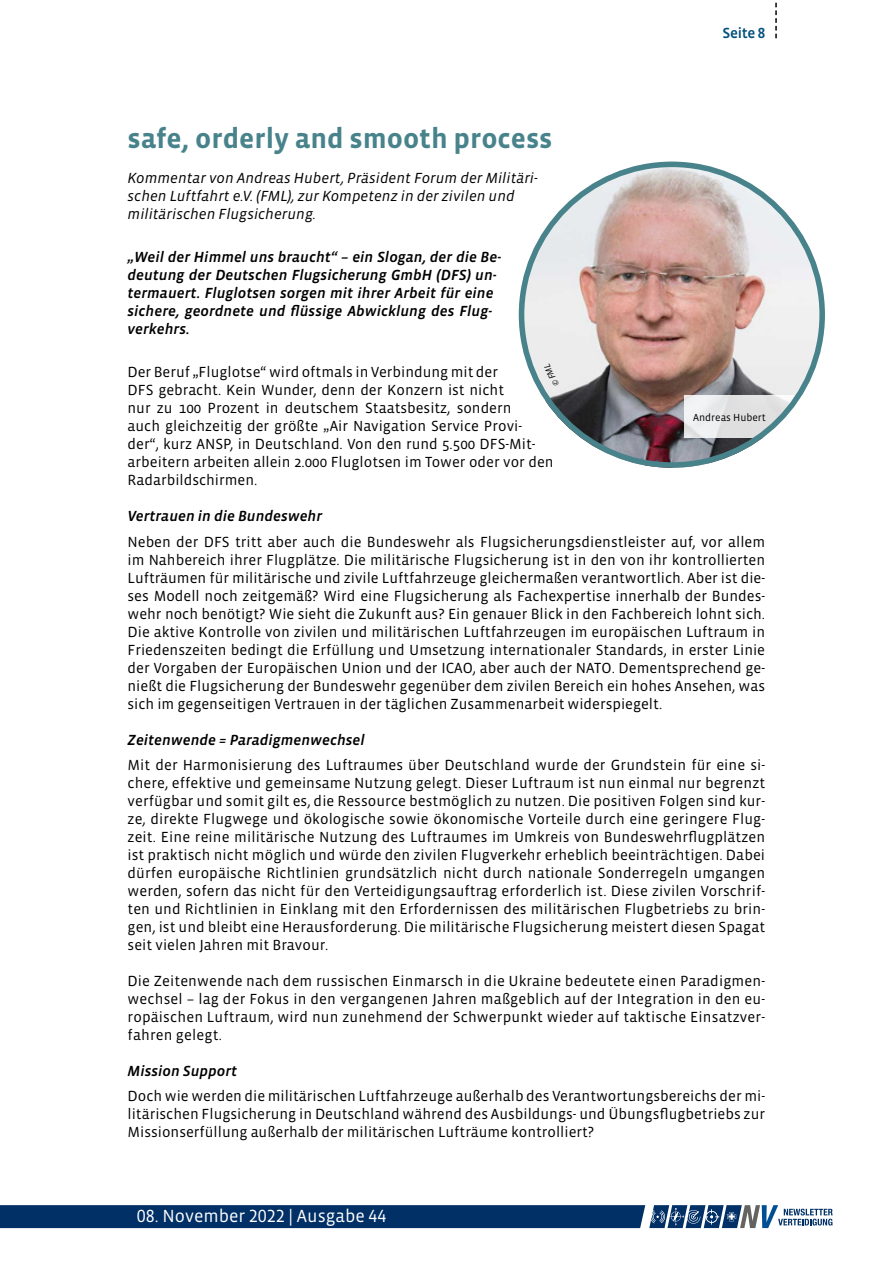
<style>
.page{position:relative;width:893px;height:1263px;background:#fff}
.page>*{position:absolute;margin:0;border:0;box-sizing:border-box;transform-origin:0 0}
.t1{font:700 28.5px "Vista Sans OTCE";color:#48838b}
.t2{font:18px "Vista Sans OTCE";color:#fff}
.t3{font:15px/18px "Vista Sans OTCE";color:#000;text-align:justify}
.t4{font:italic 500 15px/18px "Vista Sans OTCE";color:#000}
.t5{font:italic 15px/18px "Vista Sans OTCE";color:#000}
.t6{font:500 15px "Vista Sans OTCE";letter-spacing:-.02em;color:#00507d}
.t7{font:10.5px "Vista Sans OTCE";color:#000}
</style>
<div class="page">
<img style="left:519px;top:162px;width:306px;height:306px;border-radius:153px">
<svg style="left:685px;top:395px;width:117px;height:43px;fill:#e3e3e4"></svg>
<svg style="left:0;top:1205px;width:833px;height:24px;background:#264e7c"></svg>
<svg style="left:775px;top:2px;width:2px;height:36px"></svg>
<svg style="left:544px;top:363px;width:15px;height:24px"></svg>
<p class="t6" style="left:722px;top:25px;width:44px">Seite 8</p>
<h1 class="t1" style="left:128px;top:122px;width:426px">safe, orderly and smooth process</h1>
<p class="t5" style="left:128px;top:168px;width:412px">Kommentar von Andreas Hubert, Präsident Forum der Militäri&shy;schen Luftfahrt e.V. (FML), zur Kompetenz in der zivilen und militärischen Flugsicherung.</p>
<p class="t4" style="left:128px;top:248px;width:375px">„Weil der Himmel uns braucht“ – ein Slogan, der die Be&shy;deutung der Deutschen Flugsicherung GmbH (DFS) un&shy;termauert. Fluglotsen sorgen mit ihrer Arbeit für eine sichere, geordnete und flüssige Abwicklung des Flug&shy;verkehrs.</p>
<p class="t3" style="left:128px;top:363px;width:427px;text-align:left">Der Beruf „Fluglotse“ wird oftmals in Verbindung mit der<br>DFS gebracht. Kein Wunder, denn der Konzern ist nicht<br>nur zu 100 Prozent in deutschem Staatsbesitz, sondern<br>auch gleichzeitig der größte „Air Navigation Service Provi&shy;der“, kurz ANSP, in Deutschland. Von den rund 5.500 DFS-Mit&shy;arbeitern arbeiten allein 2.000 Fluglotsen im Tower oder vor den Radarbildschirmen.</p>
<p class="t4" style="left:128px;top:507px;width:196px">Vertrauen in die Bundeswehr</p>
<p class="t3" style="left:128px;top:532px;width:639px">Neben der DFS tritt aber auch die Bundeswehr als Flugsicherungsdienstleister auf, vor allem im Nahbereich ihrer Flugplätze. Die militärische Flugsicherung ist in den von ihr kontrollierten Lufträumen für militärische und zivile Luftfahrzeuge gleichermaßen verantwortlich. Aber ist die&shy;ses Modell noch zeitgemäß? Wird eine Flugsicherung als Fachexpertise innerhalb der Bundes&shy;wehr noch benötigt? Wie sieht die Zukunft aus? Ein genauer Blick in den Fachbereich lohnt sich.<br>Die aktive Kontrolle von zivilen und militärischen Luftfahrzeugen im europäischen Luftraum in Friedenszeiten bedingt die Erfüllung und Umsetzung internationaler Standards, in erster Linie der Vorgaben der Europäischen Union und der ICAO, aber auch der NATO. Dementsprechend ge&shy;nießt die Flugsicherung der Bundeswehr gegenüber dem zivilen Bereich ein hohes Ansehen, was sich im gegenseitigen Vertrauen in der täglichen Zusammenarbeit widerspiegelt.</p>
<p class="t4" style="left:128px;top:730px;width:239px">Zeitenwende = Paradigmenwechsel</p>
<p class="t3" style="left:128px;top:756px;width:639px">Mit der Harmonisierung des Luftraumes über Deutschland wurde der Grundstein für eine si&shy;chere, effektive und gemeinsame Nutzung gelegt. Dieser Luftraum ist nun einmal nur begrenzt verfügbar und somit gilt es, die Ressource bestmöglich zu nutzen. Die positiven Folgen sind kur&shy;ze, direkte Flugwege und ökologische sowie ökonomische Vorteile durch eine geringere Flug&shy;zeit. Eine reine militärische Nutzung des Luftraumes im Umkreis von Bundeswehrflugplätzen ist praktisch nicht möglich und würde den zivilen Flugverkehr erheblich beeinträchtigen. Dabei dürfen europäische Richtlinien grundsätzlich nicht durch nationale Sonderregeln umgangen werden, sofern das nicht für den Verteidigungsauftrag erforderlich ist. Diese zivilen Vorschrif&shy;ten und Richtlinien in Einklang mit den Erfordernissen des militärischen Flugbetriebs zu brin&shy;gen, ist und bleibt eine Herausforderung. Die militärische Flugsicherung meistert diesen Spagat seit vielen Jahren mit Bravour.</p>
<p class="t3" style="left:128px;top:972px;width:639px">Die Zeitenwende nach dem russischen Einmarsch in die Ukraine bedeutete einen Paradigmen&shy;wechsel – lag der Fokus in den vergangenen Jahren maßgeblich auf der Integration in den eu&shy;ropäischen Luftraum, wird nun zunehmend der Schwerpunkt wieder auf taktische Einsatzver&shy;fahren gelegt.</p>
<p class="t4" style="left:128px;top:1062px;width:111px">Mission Support</p>
<p class="t3" style="left:128px;top:1087px;width:639px">Doch wie werden die militärischen Luftfahrzeuge außerhalb des Verantwortungsbereichs der mi&shy;litärischen Flugsicherung in Deutschland während des Ausbildungs- und Übungsflugbetriebs zur Missionserfüllung außerhalb der militärischen Lufträume kontrolliert?</p>
<p class="t7" style="left:693px;top:412px;width:74px">Andreas Hubert</p>
<p class="t2" style="left:137px;top:1205px;width:251px">08. November 2022 | Ausgabe 44</p>
</div>
